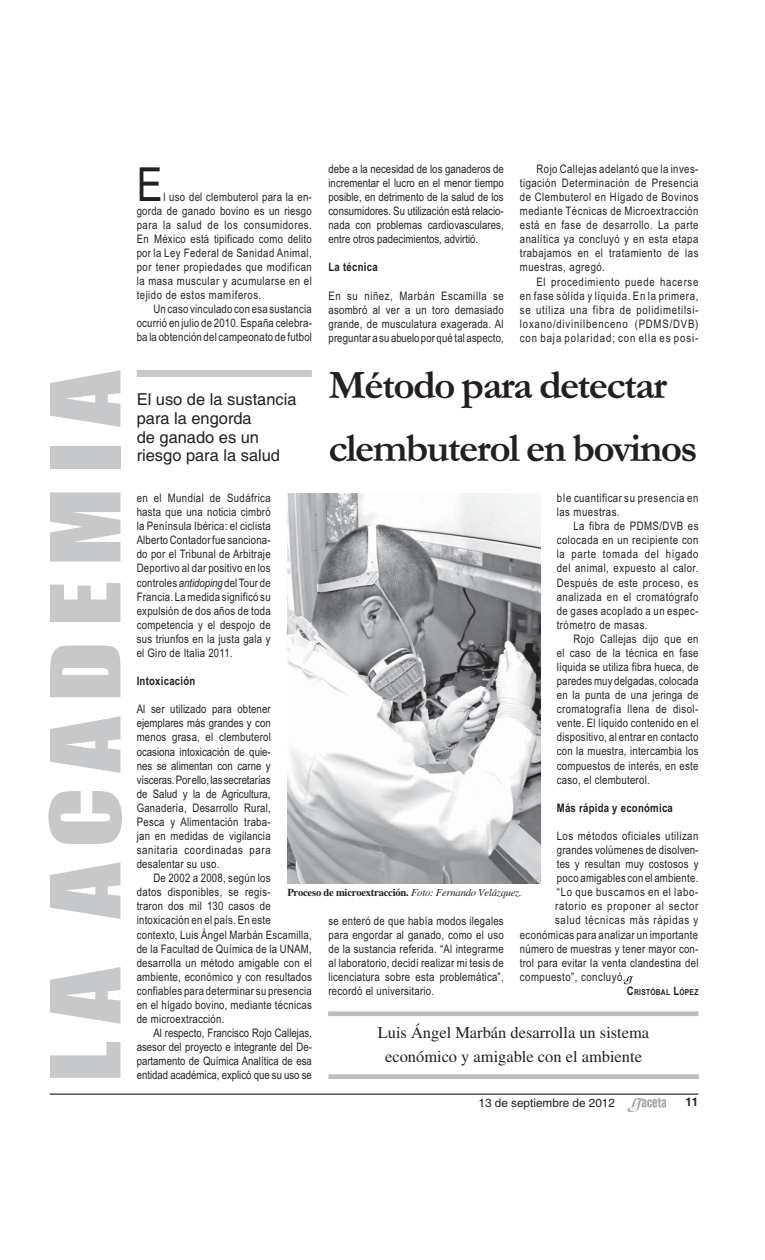
<style>
.page{position:relative;width:765px;height:1260px;background:#fff}
.page>*{position:absolute;margin:0;border:0;box-sizing:border-box;transform-origin:0 0}
.t1{font:89.25px "Impact";letter-spacing:.14em;color:#c6c8ca;scale:1.22 1}
.t2{font:46.88px "Arial Narrow";color:#231f20}
.t3{font:700 41.12px/63.4px "Garamond";letter-spacing:-.04em;color:#231f20}
.t4{font:16.38px/24.6px "Times";color:#231f20;text-align:center}
.t5{font:16.38px/18.8px "Helvetica";color:#231f20}
.t6{font:11.75px/14.1px "Arial Narrow";letter-spacing:.02em;color:#231f20;text-align:justify}
.t7{font:11.75px/14.1px "Arial Narrow";letter-spacing:.04em;color:#231f20}
.t8{font:11.75px "Arial Narrow";letter-spacing:.06em;color:#231f20}
.t9{font:700 11.75px "Arial Narrow";letter-spacing:.02em;color:#231f20}
.t10{font:11.75px "Helvetica";color:#231f20}
.t11{font:700 11.75px "Helvetica";color:#231f20}
.t12{font:700 10.5px "Times";letter-spacing:-.02em;color:#231f20}
.t13{font:700 8.25px "Arial Narrow";letter-spacing:.03em;color:#231f20}
.s1{font-style:italic}
.s2{font-weight:400;font-style:italic}
.s3{font-size:11.75px}
</style>
<div class="page">
<hr style="left:50px;top:1094px;width:648px;height:1px;background:#231f20">
<img style="left:627px;top:1098px;width:39px;height:14px">
<div style="left:137px;top:370px;width:175px;height:7px;background:#c6c8ca"></div>
<svg style="left:624px;top:976px;width:9px;height:8px"></svg>
<div style="left:328px;top:1011px;width:371px;height:5px;background:#bbbdc0"></div>
<div style="left:329px;top:1074px;width:370px;height:5px;background:#bbbdc0"></div>
<img style="left:287px;top:493px;width:253px;height:391px">
<h2 class="t2" style="left:137px;top:167px;width:27px">E</h2>
<p class="t6" style="left:137px;top:191px;width:177px;text-indent:27px">l uso del clembuterol para la en&shy;gorda de ganado bovino es un riesgo para la salud de los consumidores.<br>En México está tipificado como delito por la Ley Federal de Sanidad Animal, por tener propiedades que modifican la masa muscular y acumularse en el tejido de estos mamíferos.</p>
<p class="t6" style="left:137px;top:303px;width:177px;text-indent:17px">Un caso vinculado con esa sustancia ocurrió en julio de 2010. España celebra&shy;ba la obtención del campeonato de futbol</p>
<p class="t6" style="left:329px;top:163px;width:177px">debe a la necesidad de los ganaderos de incrementar el lucro en el menor tiempo posible, en detrimento de la salud de los consumidores. Su utilización está relacio&shy;nada con problemas cardiovasculares, entre otros padecimientos, advirtió.</p>
<p class="t9" style="left:329px;top:263px;width:51px">La técnica</p>
<p class="t6" style="left:329px;top:290px;width:177px">En su niñez, Marbán Escamilla se asombró al ver a un toro demasiado grande, de musculatura exagerada. Al preguntar a su abuelo por qué tal aspecto,</p>
<p class="t6" style="left:520px;top:163px;width:180px;text-indent:17px">Rojo Callejas adelantó que la inves&shy;tigación Determinación de Presencia de Clembuterol en Hígado de Bovinos mediante Técnicas de Microextracción está en fase de desarrollo. La parte analítica ya concluyó y en esta etapa trabajamos en el tratamiento de las muestras, agregó.</p>
<p class="t6" style="left:520px;top:275px;width:180px;text-indent:17px">El procedimiento puede hacerse en fase sólida y líquida. En la primera, se utiliza una fibra de polidimetilsi&shy;loxano/divinilbenceno (PDMS/DVB) con baja polaridad; con ella es posi-</p>
<h1 class="t1" style="left:57px;top:1082px;width:585px;rotate:-90deg">LA ACADEMIA</h1>
<h3 class="t3" style="left:329px;top:356px;width:371px">Método para detectar clembuterol en bovinos</h3>
<h3 class="t5" style="left:137px;top:392px;width:161px">El uso de la sustancia para la engorda<br>de ganado es un riesgo para la salud</h3>
<p class="t7" style="left:557px;top:492px;width:143px">ble cuantificar su presencia en las muestras.</p>
<p class="t6" style="left:557px;top:520px;width:143px;text-indent:17px">La fibra de PDMS/DVB es colocada en un recipiente con la parte tomada del hígado del animal, expuesto al calor.<br>Después de este proceso, es analizada en el cromatógrafo de gases acoplado a un espec&shy;trómetro de masas.</p>
<p class="t6" style="left:557px;top:633px;width:143px;text-indent:17px">Rojo Callejas dijo que en el caso de la técnica en fase líquida se utiliza fibra hueca, de paredes muy delgadas, colocada en la punta de una jeringa de cromatografía llena de disol&shy;vente. El líquido contenido en el dispositivo, al entrar en contacto con la muestra, intercambia los compuestos de interés, en este caso, el clembuterol.</p>
<p class="t9" style="left:557px;top:803px;width:118px">Más rápida y económica</p>
<p class="t7" style="left:557px;top:830px;width:143px">Los métodos oficiales utilizan</p>
<p class="t6" style="left:557px;top:844px;width:143px">grandes volúmenes de disolven-</p>
<p class="t6" style="left:557px;top:858px;width:143px">tes y resultan muy costosos y</p>
<p class="t6" style="left:557px;top:872px;width:143px">poco amigables con el ambiente.</p>
<p class="t8" style="left:557px;top:888px;width:143px">“Lo que buscamos en el labo-</p>
<p class="t8" style="left:555px;top:902px;width:145px">ratorio es proponer al sector</p>
<p class="t8" style="left:555px;top:916px;width:145px">salud técnicas más rápidas y</p>
<p class="t6" style="left:520px;top:928px;width:180px">económicas para analizar un importante</p>
<p class="t6" style="left:520px;top:943px;width:180px">número de muestras y tener mayor con-</p>
<p class="t6" style="left:520px;top:957px;width:180px">trol para evitar la venta clandestina del</p>
<p class="t7" style="left:520px;top:971px;width:107px">compuesto”, concluyó.</p>
<h3 class="t4" style="left:378px;top:1021px;width:273px">Luis Ángel Marbán desarrolla un sistema económico y amigable con el ambiente</h3>
<p class="t6" style="left:137px;top:492px;width:136px">en el Mundial de Sudáfrica hasta que una noticia cimbró la Península Ibérica: el ciclista Alberto Contador fue sanciona&shy;do por el Tribunal de Arbitraje Deportivo al dar positivo en los controles <span class="s1">antidoping</span> del Tour de Francia. La medida significó su expulsión de dos años de toda competencia y el despojo de sus triunfos en la justa gala y el Giro de Italia 2011.</p>
<p class="t9" style="left:137px;top:677px;width:60px">Intoxicación</p>
<p class="t6" style="left:137px;top:703px;width:136px">Al ser utilizado para obtener ejemplares más grandes y con menos grasa, el clembuterol ocasiona intoxicación de quie&shy;nes se alimentan con carne y vísceras. Por ello, las secretarías de Salud y la de Agricultura, Ganadería, Desarrollo Rural, Pesca y Alimentación traba&shy;jan en medidas de vigilancia sanitaria coordinadas para desalentar su uso.</p>
<p class="t6" style="left:137px;top:872px;width:177px;text-align:left;text-indent:17px">De 2002 a 2008, según los<br>datos disponibles, se regis-<br>traron dos mil 130 casos de intoxicación en el país. En este contexto, Luis Ángel Marbán Escamilla, de la Facultad de Química de la UNAM, desarrolla un método amigable con el ambiente, económico y con resultados confiables para determinar su presencia en el hígado bovino, mediante técnicas de microextracción.</p>
<p class="t6" style="left:137px;top:1027px;width:177px;text-indent:17px">Al respecto, Francisco Rojo Callejas, asesor del proyecto e integrante del De&shy;partamento de Química Analítica de esa entidad académica, explicó que su uso se</p>
<p class="t12" style="left:287px;top:889px;width:236px">Proceso de microextracción. <span class="s2">Foto: Fernando Velázquez.</span></p>
<p class="t6" style="left:329px;top:915px;width:177px">se enteró de que había modos ilegales para engordar al ganado, como el uso de la sustancia referida. “Al integrarme al laboratorio, decidí realizar mi tesis de licenciatura sobre esta problemática”, recordó el universitario.</p>
<p class="t13" style="left:627px;top:987px;width:73px"><span class="s3">C</span>RISTÓBAL <span class="s3">L</span>ÓPEZ</p>
<p class="t10" style="left:479px;top:1098px;width:138px">13 de septiembre de 2012</p>
<p class="t11" style="left:685px;top:1098px;width:15px">11</p>
</div>
